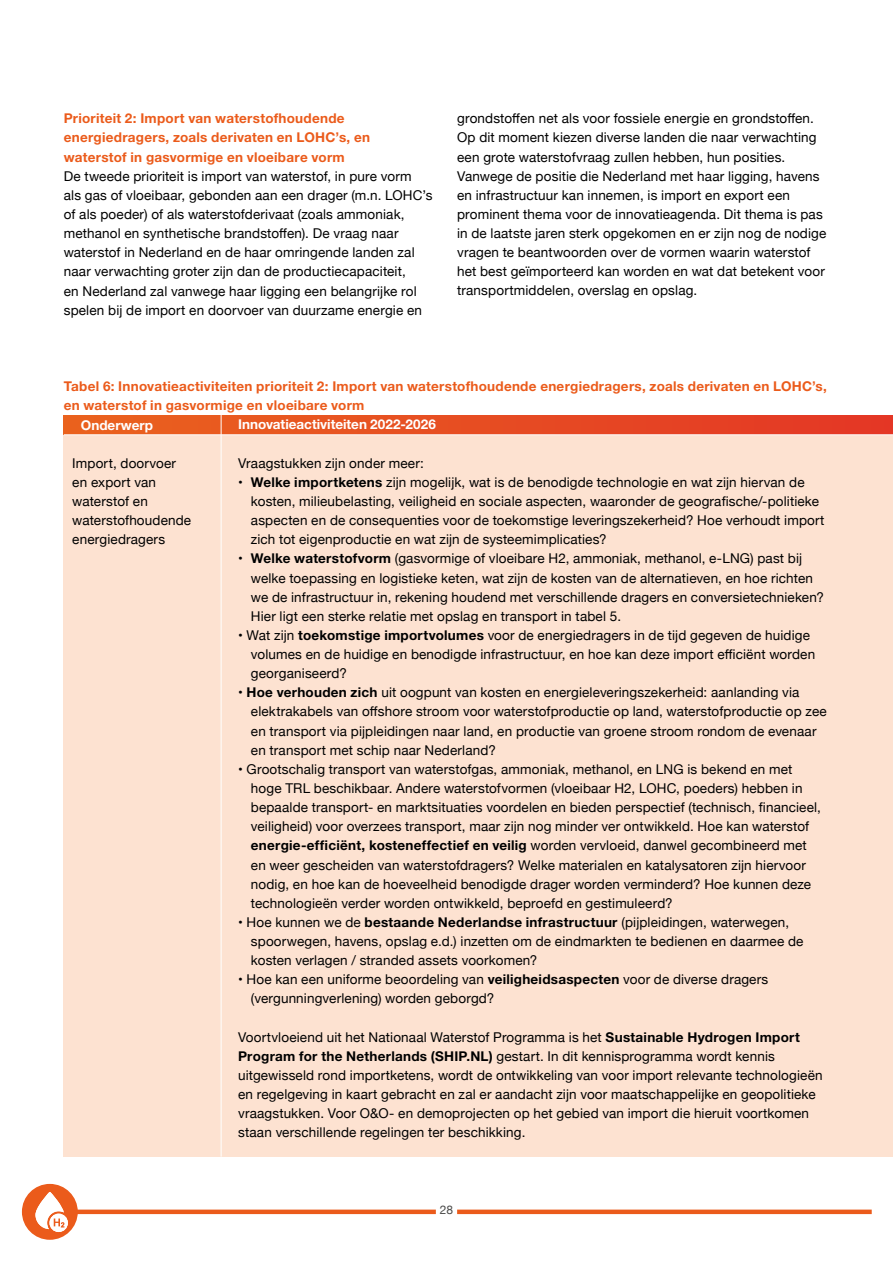
<style>
.page{position:relative;width:893px;height:1263px;background:#fff}
.page>*{position:absolute;margin:0;border:0;box-sizing:border-box;transform-origin:0 0}
.t1{font:13.5px/19.2px "Helvetica Neue";letter-spacing:.01em;color:#000}
.t2{font:700 13.5px/19.2px "Helvetica Neue";letter-spacing:.02em;color:#eb5b1b}
.t3{font:700 13.5px "Helvetica Neue";color:#fff}
.t4{font:12px "Helvetica Neue";color:#4a4a49}
.s1{font-weight:700}
</style>
<div class="page">
<div style="left:457px;top:1209px;width:415px;height:5px;background:#eb5b1b"></div>
<div style="left:64px;top:1209px;width:372px;height:5px;background:#eb5b1b"></div>
<svg style="left:22px;top:1184px;width:56px;height:56px"></svg>
<div style="left:64px;top:434px;width:829px;height:723px;background:#fde2d1"></div>
<div style="left:64px;top:415px;width:829px;height:19px;background:linear-gradient(to right,#ea631f,#e33626)"></div>
<hr style="left:64px;top:434px;width:829px;height:1px;background:#fff">
<hr style="left:221px;top:415px;width:1px;height:742px;background:#fff">
<p class="t2" style="left:64px;top:109px;width:308px">Prioriteit 2: Import van waterstofhoudende energiedragers, zoals derivaten en LOHC’s, en waterstof in gasvormige en vloeibare vorm</p>
<p class="t1" style="left:64px;top:167px;width:370px">De tweede prioriteit is import van waterstof, in pure vorm<br>als gas of vloeibaar, gebonden aan een drager (m.n. LOHC’s of als poeder) of als waterstofderivaat (zoals ammoniak, methanol en synthetische brandstoffen). De vraag naar waterstof in Nederland en de haar omringende landen zal naar verwachting groter zijn dan de productiecapaciteit,<br>en Nederland zal vanwege haar ligging een belangrijke rol spelen bij de import en doorvoer van duurzame energie en</p>
<p class="t1" style="left:457px;top:110px;width:371px">grondstoffen net als voor fossiele energie en grondstoffen.<br>Op dit moment kiezen diverse landen die naar verwachting een grote waterstofvraag zullen hebben, hun posities.<br>Vanwege de positie die Nederland met haar ligging, havens en infrastructuur kan innemen, is import en export een prominent thema voor de innovatieagenda. Dit thema is pas in de laatste jaren sterk opgekomen en er zijn nog de nodige vragen te beantwoorden over de vormen waarin waterstof het best geïmporteerd kan worden en wat dat betekent voor transportmiddelen, overslag en opslag.</p>
<p class="t2" style="left:64px;top:376px;width:765px">Tabel 6: Innovatieactiviteiten prioriteit 2: Import van waterstofhoudende energiedragers, zoals derivaten en LOHC’s, en waterstof in gasvormige en vloeibare vorm</p>
<p class="t3" style="left:81px;top:416px;width:74px">Onderwerp</p>
<p class="t1" style="left:72px;top:454px;width:120px">Import, doorvoer en export van waterstof en waterstofhoudende energiedragers</p>
<p class="t1" style="left:238px;top:454px;width:187px">Vraagstukken zijn onder meer:</p>
<p class="t3" style="left:238px;top:416px;width:199px">Innovatieactiviteiten 2022-2026</p>
<p class="t1" style="left:251px;top:473px;width:575px;text-indent:-13px">• <span class="s1">Welke importketens</span> zijn mogelijk, wat is de benodigde technologie en wat zijn hiervan de kosten, milieubelasting, veiligheid en sociale aspecten, waaronder de geografische/-politieke aspecten en de consequenties voor de toekomstige leveringszekerheid? Hoe verhoudt import zich tot eigenproductie en wat zijn de systeemimplicaties?</p>
<p class="t1" style="left:251px;top:550px;width:575px;text-indent:-13px">• <span class="s1">Welke waterstofvorm</span> (gasvormige of vloeibare H2, ammoniak, methanol, e-LNG) past bij welke toepassing en logistieke keten, wat zijn de kosten van de alternatieven, en hoe richten we de infrastructuur in, rekening houdend met verschillende dragers en conversietechnieken?<br>Hier ligt een sterke relatie met opslag en transport in tabel 5.</p>
<p class="t1" style="left:251px;top:626px;width:566px;text-indent:-13px">• Wat zijn <span class="s1">toekomstige importvolumes</span> voor de energiedragers in de tijd gegeven de huidige volumes en de huidige en benodigde infrastructuur, en hoe kan deze import efficiënt worden georganiseerd?</p>
<p class="t1" style="left:251px;top:684px;width:577px;text-indent:-13px">• <span class="s1">Hoe verhouden zich</span> uit oogpunt van kosten en energieleveringszekerheid: aanlanding via elektrakabels van offshore stroom voor waterstofproductie op land, waterstofproductie op zee en transport via pijpleidingen naar land, en productie van groene stroom rondom de evenaar en transport met schip naar Nederland?</p>
<p class="t1" style="left:251px;top:760px;width:572px;text-indent:-13px">• Grootschalig transport van waterstofgas, ammoniak, methanol, en LNG is bekend en met hoge TRL beschikbaar. Andere waterstofvormen (vloeibaar H2, LOHC, poeders) hebben in bepaalde transport- en marktsituaties voordelen en bieden perspectief (technisch, financieel, veiligheid) voor overzees transport, maar zijn nog minder ver ontwikkeld. Hoe kan waterstof <span class="s1">energie-efficiënt, kosteneffectief en veilig</span> worden vervloeid, danwel gecombineerd met en weer gescheiden van waterstofdragers? Welke materialen en katalysatoren zijn hiervoor nodig, en hoe kan de hoeveelheid benodigde drager worden verminderd? Hoe kunnen deze technologieën verder worden ontwikkeld, beproefd en gestimuleerd?</p>
<p class="t1" style="left:251px;top:913px;width:554px;text-indent:-13px">• Hoe kunnen we de <span class="s1">bestaande Nederlandse infrastructuur</span> (pijpleidingen, waterwegen, spoorwegen, havens, opslag e.d.) inzetten om de eindmarkten te bedienen en daarmee de kosten verlagen / stranded assets voorkomen?</p>
<p class="t1" style="left:251px;top:971px;width:519px;text-indent:-13px">• Hoe kan een uniforme beoordeling van <span class="s1">veiligheidsaspecten</span> voor de diverse dragers (vergunningverlening) worden geborgd?</p>
<p class="t1" style="left:238px;top:1028px;width:586px">Voortvloeiend uit het Nationaal Waterstof Programma is het <span class="s1">Sustainable Hydrogen Import Program for the Netherlands (SHIP.NL)</span> gestart. In dit kennisprogramma wordt kennis uitgewisseld rond importketens, wordt de ontwikkeling van voor import relevante technologieën en regelgeving in kaart gebracht en zal er aandacht zijn voor maatschappelijke en geopolitieke vraagstukken. Voor O&amp;O- en demoprojecten op het gebied van import die hieruit voortkomen staan verschillende regelingen ter beschikking.</p>
<p class="t4" style="left:440px;top:1201px;width:15px">28</p>
</div>
